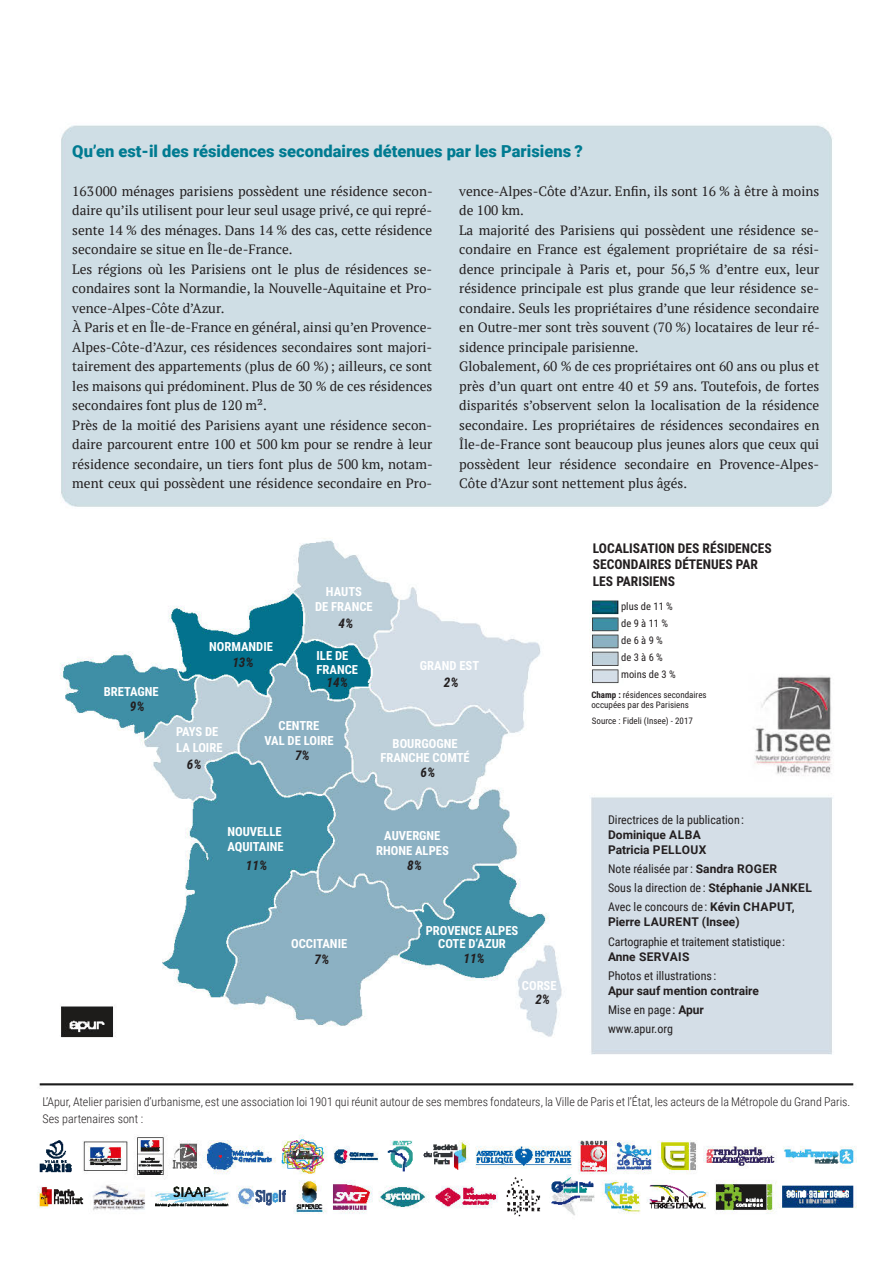
<style>
.page{position:relative;width:893px;height:1263px;background:#fff}
.page>*{position:absolute;margin:0;border:0;box-sizing:border-box;transform-origin:0 0}
.t1{font:900 16.5px "Roboto";color:#007b91}
.t2{font:13.5px/19.5px "PT Serif";color:#231f20}
.t3{font:700 13.5px/16.5px "Roboto Condensed";color:#231f20}
.t4{font:italic 700 13.2px "Roboto Condensed";color:#231f20}
.t5{font:700 12.6px/15.1px "Roboto Condensed";color:#fff;text-align:center}
.t6{font:12px/19.2px "Roboto Condensed";color:#231f20}
.t7{font:300 12px/16.5px "Roboto Condensed";color:#231f20}
.t8{font:700 12px/15px "Roboto";color:#231f20}
.t9{font:700 12px "Roboto";letter-spacing:.025em;color:#231f20}
.t10{font:10.5px/17px "Roboto Condensed";color:#231f20}
.t11{font:9px/9.8px "Roboto Condensed";color:#231f20}
.s1{font-weight:700}
.s2{font-family:"Roboto";font-weight:700}
</style>
<div class="page">
<img style="left:37px;top:125px;width:820px;height:1092px">
<p class="t1" style="left:72px;top:139px;width:512px">Qu’en est-il des résidences secondaires détenues par les Parisiens ?</p>
<p class="t2" style="left:72px;top:181px;width:362px">163000 ménages parisiens possèdent une résidence secon&shy;daire qu’ils utilisent pour leur seul usage privé, ce qui repré&shy;sente 14 % des ménages. Dans 14 % des cas, cette résidence secondaire se situe en Île-de-France.<br>Les régions où les Parisiens ont le plus de résidences se&shy;condaires sont la Normandie, la Nouvelle-Aquitaine et Pro&shy;vence-Alpes-Côte d’Azur.<br>À Paris et en Île-de-France en général, ainsi qu’en Provence-Alpes-Côte-d’Azur, ces résidences secondaires sont majori&shy;tairement des appartements (plus de 60 %); ailleurs, ce sont les maisons qui prédominent. Plus de 30 % de ces résidences secondaires font plus de 120 m².<br>Près de la moitié des Parisiens ayant une résidence secon&shy;daire parcourent entre 100 et 500 km pour se rendre à leur résidence secondaire, un tiers font plus de 500 km, notam&shy;ment ceux qui possèdent une résidence secondaire en Pro-</p>
<p class="t2" style="left:459px;top:181px;width:362px">vence-Alpes-Côte d’Azur. Enfin, ils sont 16 % à être à moins de 100 km.<br>La majorité des Parisiens qui possèdent une résidence se&shy;condaire en France est également propriétaire de sa rési&shy;dence principale à Paris et, pour 56,5 % d’entre eux, leur résidence principale est plus grande que leur résidence se&shy;condaire. Seuls les propriétaires d’une résidence secondaire en Outre-mer sont très souvent (70 %) locataires de leur ré&shy;sidence principale parisienne.<br>Globalement, 60 % de ces propriétaires ont 60 ans ou plus et près d’un quart ont entre 40 et 59 ans. Toutefois, de fortes disparités s’observent selon la localisation de la résidence secondaire. Les propriétaires de résidences secondaires en Île-de-France sont beaucoup plus jeunes alors que ceux qui possèdent leur résidence secondaire en Provence-Alpes-Côte d’Azur sont nettement plus âgés.</p>
<p class="t5" style="left:104px;top:683px;width:56px">BRETAGNE</p>
<p class="t4" style="left:130px;top:697px;width:16px">9%</p>
<p class="t5" style="left:209px;top:638px;width:65px">NORMANDIE</p>
<p class="t4" style="left:232px;top:653px;width:23px">13%</p>
<p class="t5" style="left:315px;top:584px;width:59px">HAUTS<br>DE FRANCE</p>
<p class="t5" style="left:317px;top:649px;width:43px;line-height:13.2px;text-align:left">ILE DE<br>FRANCE</p>
<p class="t4" style="left:339px;top:614px;width:16px">4%</p>
<p class="t4" style="left:327px;top:673px;width:23px">14%</p>
<p class="t5" style="left:420px;top:658px;width:61px">GRAND EST</p>
<p class="t4" style="left:444px;top:673px;width:16px">2%</p>
<p class="t5" style="left:176px;top:724px;width:48px;text-align:left">PAYS DE<br>LA LOIRE</p>
<p class="t4" style="left:187px;top:755px;width:16px">6%</p>
<p class="t5" style="left:264px;top:717px;width:71px">CENTRE<br>VAL DE LOIRE</p>
<p class="t4" style="left:295px;top:746px;width:16px">7%</p>
<p class="t5" style="left:380px;top:736px;width:91px;line-height:13.6px">BOURGOGNE<br>FRANCHE COMTÉ</p>
<p class="t4" style="left:420px;top:763px;width:16px">6%</p>
<p class="t5" style="left:227px;top:824px;width:58px;text-align:left">NOUVELLE<br>AQUITAINE</p>
<p class="t4" style="left:246px;top:856px;width:23px">11%</p>
<p class="t5" style="left:376px;top:827px;width:74px">AUVERGNE<br>RHONE ALPES</p>
<p class="t4" style="left:407px;top:856px;width:16px">8%</p>
<p class="t5" style="left:291px;top:936px;width:58px">OCCITANIE</p>
<p class="t5" style="left:426px;top:923px;width:94px;line-height:13.2px">PROVENCE ALPES<br>COTE D’AZUR</p>
<p class="t4" style="left:314px;top:950px;width:16px">7%</p>
<p class="t4" style="left:463px;top:949px;width:23px">11%</p>
<p class="t5" style="left:522px;top:977px;width:36px">CORSE</p>
<p class="t4" style="left:535px;top:990px;width:16px">2%</p>
<p class="t3" style="left:593px;top:539px;width:180px">LOCALISATION DES RÉSIDENCES<br>SECONDAIRES DÉTENUES PAR<br>LES PARISIENS</p>
<p class="t10" style="left:621px;top:597px;width:56px">plus de 11 % de 9 à 11 % de 6 à 9 %<br>de 3 à 6 % moins de 3 %</p>
<p class="t11" style="left:592px;top:716px;width:103px">Source : Fideli (Insee) - 2017</p>
<p class="t11" style="left:591px;top:690px;width:117px"><span class="s1">Champ :</span> résidences secondaires occupées par des Parisiens</p>
<p class="t6" style="left:608px;top:809px;width:138px">Directrices de la publication :</p>
<p class="t8" style="left:608px;top:826px;width:100px">Dominique ALBA<br>Patricia PELLOUX</p>
<p class="t6" style="left:608px;top:858px;width:205px">Note réalisée par : <span class="s2">Sandra ROGER<br></span>Sous la direction de : <span class="s2">Stéphanie JANKEL<br></span>Avec le concours de : <span class="s2">Kévin CHAPUT,</span></p>
<p class="t8" style="left:608px;top:914px;width:133px">Pierre LAURENT (Insee)</p>
<p class="t6" style="left:608px;top:931px;width:178px">Cartographie et traitement statistique :</p>
<p class="t9" style="left:608px;top:948px;width:83px">Anne SERVAIS</p>
<p class="t6" style="left:608px;top:965px;width:110px">Photos et illustrations :</p>
<p class="t8" style="left:608px;top:982px;width:152px">Apur sauf mention contraire</p>
<p class="t6" style="left:608px;top:1000px;width:97px">Mise en page : <span class="s2">Apur </span>www.apur.org</p>
<p class="t7" style="left:43px;top:1093px;width:809px">L’Apur, Atelier parisien d’urbanisme, est une association loi 1901 qui réunit autour de ses membres fondateurs, la Ville de Paris et l’État, les acteurs de la Métropole du Grand Paris.<br>Ses partenaires sont :</p>
</div>
